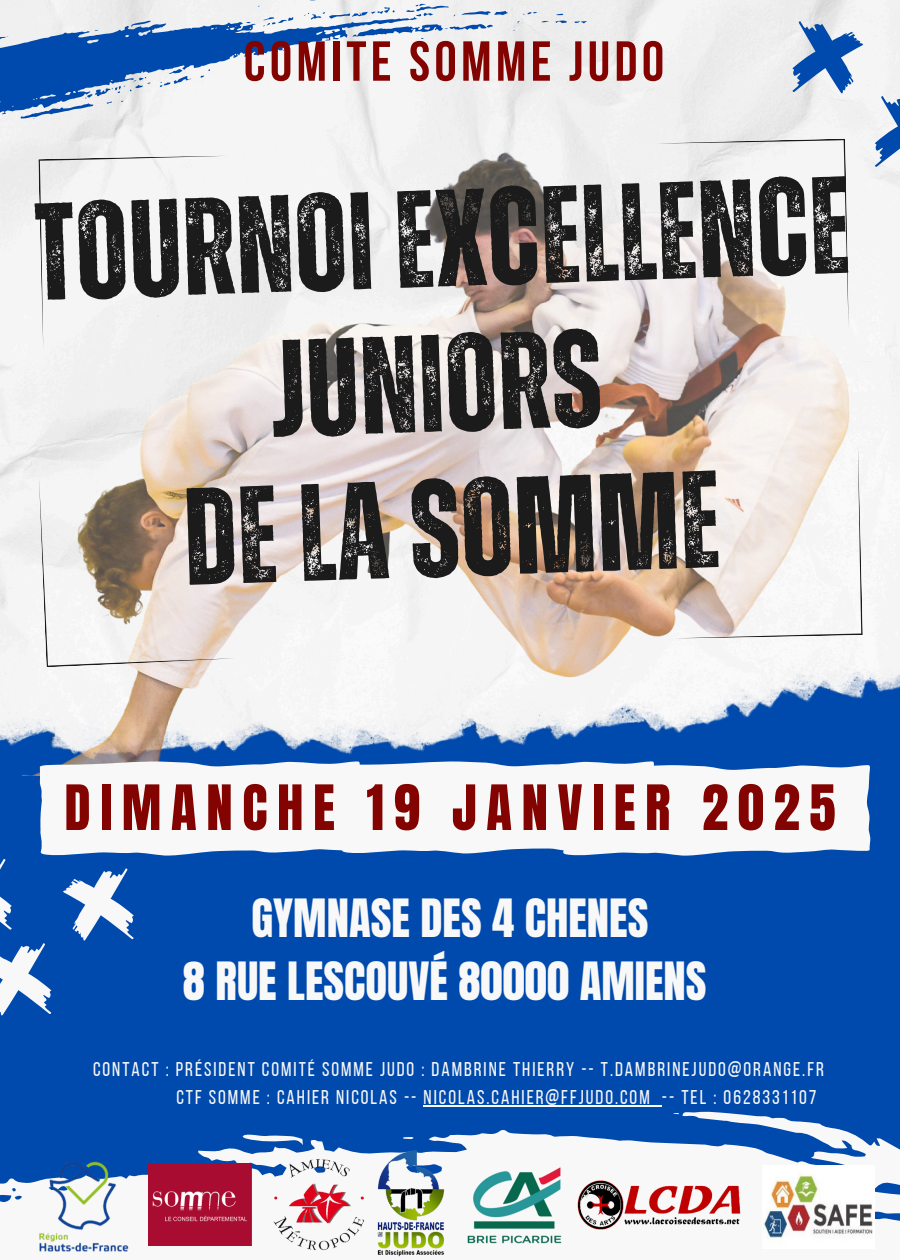
<style>
.page{position:relative;width:900px;height:1260px;background:#004aad}
.page>*{position:absolute;margin:0;border:0;box-sizing:border-box;transform-origin:0 0}
.t1{font:700 138.19px/144.8px "Zuume Rough";color:#1b1b1b;text-align:center}
.t2{font:700 56.25px "Bebas Neue";letter-spacing:.08em;color:#820300}
.t3{font:53.12px "Anton";letter-spacing:.18em;color:#820300}
.t4{font:44.81px/62.6px "Anton";color:#f8f8f8;text-align:center}
.t5{font:19.88px "Bebas Neue";letter-spacing:.1em;color:#f8f8f8}
</style>
<div class="page">
<img style="left:0;top:0;width:900px;height:776px">
<img style="left:5px;top:117px;width:890px;height:658px">
<svg style="left:39px;top:761px;width:832px;height:95px;background:#e4eaf1"></svg>
<svg style="left:63px;top:868px;width:71px;height:73px"></svg>
<svg style="left:0;top:943px;width:51px;height:72px"></svg>
<svg style="left:0;top:859px;width:12px;height:71px"></svg>
<svg style="left:792px;top:21px;width:71px;height:73px"></svg>
<svg style="left:875px;top:96px;width:25px;height:72px"></svg>
<svg style="left:38px;top:155px;width:194px;height:193px;background:#f1f1f1"></svg>
<svg style="left:656px;top:139px;width:193px;height:193px;background:#ebe7e5"></svg>
<svg style="left:670px;top:446px;width:193px;height:193px;background:#ede5e0"></svg>
<svg style="left:38px;top:470px;width:198px;height:197px;background:#d5cac1"></svg>
<svg style="left:0;top:0;width:591px;height:139px;fill:#f0f0f0"></svg>
<svg style="left:0;top:1105px;width:900px;height:155px"></svg>
<img style="left:464px;top:1161px;width:100px;height:87px">
<img style="left:149px;top:1164px;width:103px;height:81px">
<img style="left:576px;top:1179px;width:167px;height:52px">
<img style="left:376px;top:1149px;width:69px;height:107px">
<img style="left:37px;top:1150px;width:94px;height:108px">
<img style="left:272px;top:1155px;width:93px;height:98px">
<img style="left:762px;top:1165px;width:113px;height:84px">
<h1 class="t2" style="left:244px;top:39px;width:422px">COMITE SOMME JUDO</h1>
<h2 class="t1" style="left:33px;top:187px;width:816px;rotate:-2deg">tournoi excellence juniors<br>de lasomme</h2>
<p class="t3" style="left:64px;top:770px;width:773px">DIMANCHE 19 JANVIER 2025</p>
<p class="t4" style="left:183px;top:888px;width:525px">GYMNASE DES 4 CHENES<br>8 RUE LESCOUVÉ 80000 AMIENS</p>
<p class="t5" style="left:93px;top:1061px;width:732px">CONTACT : PRÉSIDENT COMITÉ SOMME JUDO : DAMBRINE THIERRY -- T.DAMBRINEJUDO@ORANGE.FR</p>
<p class="t5" style="left:176px;top:1089px;width:642px">CTF SOMME : CAHIER NICOLAS -- NICOLAS.CAHIER@FFJUDO.COM -- TEL : 0628331107</p>
</div>
